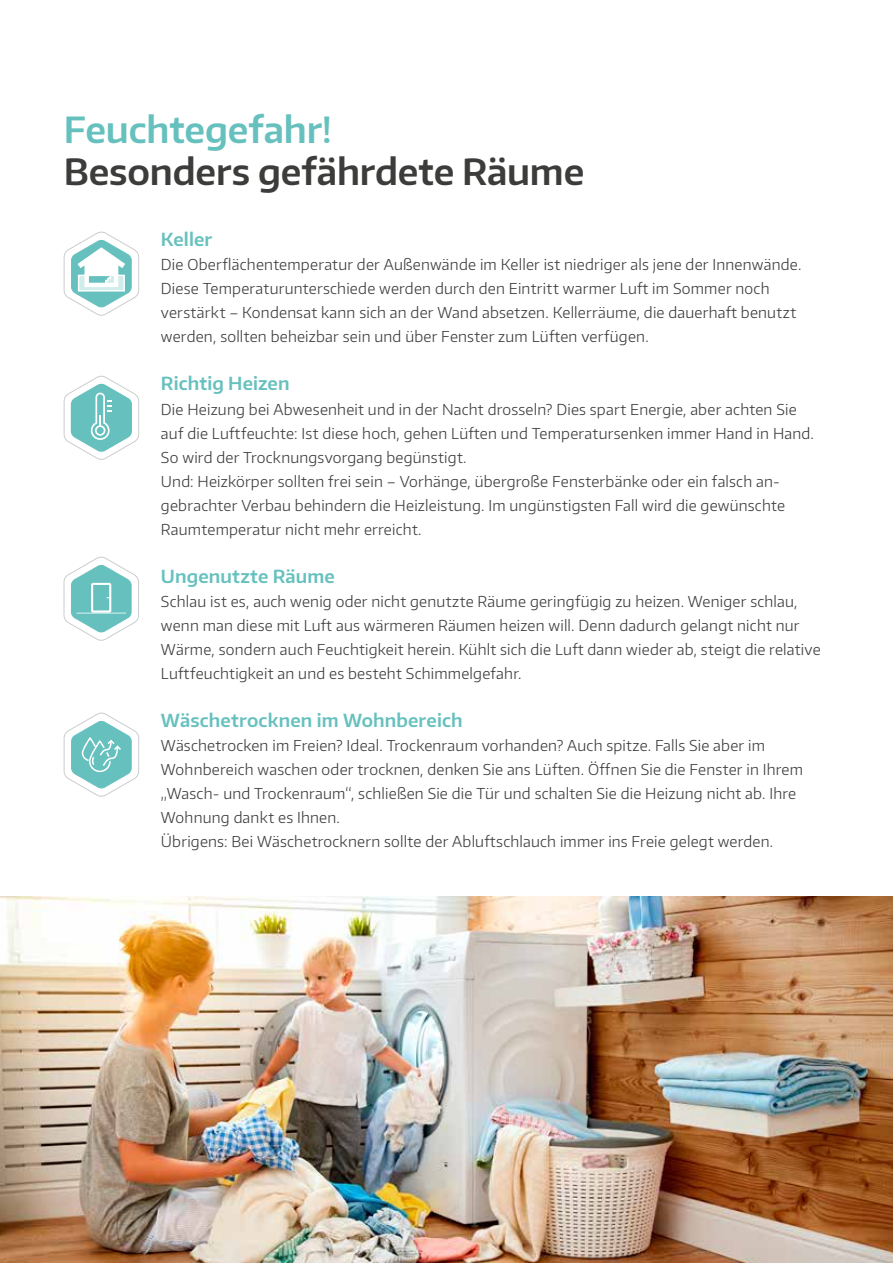
<style>
.page{position:relative;width:893px;height:1263px;background:#fff}
.page>*{position:absolute;margin:0;border:0;box-sizing:border-box;transform-origin:0 0}
.t1{font:600 36px "Encode Sans Normal";letter-spacing:-.005em;color:#3c3c3b}
.t2{font:600 36px "Encode Sans Normal";letter-spacing:-.005em;color:#66c1be}
.t3{font:600 18px "Encode Sans Normal";letter-spacing:.01em;color:#66c1be}
.t4{font:300 15px/24px "Encode Sans Normal";letter-spacing:.015em;color:#3c3c3b}
</style>
<div class="page">
<svg style="left:63px;top:231px;width:76px;height:85px"></svg>
<svg style="left:63px;top:712px;width:76px;height:85px"></svg>
<svg style="left:63px;top:375px;width:76px;height:85px"></svg>
<svg style="left:63px;top:556px;width:76px;height:85px"></svg>
<img style="left:0;top:896px;width:893px;height:367px">
<h1 class="t2" style="left:64px;top:106px;width:270px">Feuchtegefahr!</h1>
<h1 class="t1" style="left:64px;top:148px;width:522px">Besonders gefährdete Räume</h1>
<p class="t3" style="left:161px;top:228px;width:53px">Keller</p>
<p class="t4" style="left:161px;top:252px;width:642px">Die Oberflächentemperatur der Außenwände im Keller ist niedriger als jene der Innenwände.<br>Diese Temperaturunterschiede werden durch den Eintritt warmer Luft im Sommer noch verstärkt – Kondensat kann sich an der Wand absetzen. Kellerräume, die dauerhaft benutzt werden, sollten beheizbar sein und über Fenster zum Lüften verfügen.</p>
<p class="t3" style="left:161px;top:372px;width:130px">Richtig Heizen</p>
<p class="t4" style="left:161px;top:396px;width:654px">Die Heizung bei Abwesenheit und in der Nacht drosseln? Dies spart Energie, aber achten Sie auf die Luftfeuchte: Ist diese hoch, gehen Lüften und Temperatursenken immer Hand in Hand.<br>So wird der Trocknungsvorgang begünstigt.<br>Und: Heizkörper sollten frei sein – Vorhänge, übergroße Fensterbänke oder ein falsch an&shy;gebrachter Verbau behindern die Heizleistung. Im ungünstigsten Fall wird die gewünschte Raumtemperatur nicht mehr erreicht.</p>
<p class="t3" style="left:161px;top:564px;width:175px">Ungenutzte Räume</p>
<p class="t4" style="left:161px;top:588px;width:661px">Schlau ist es, auch wenig oder nicht genutzte Räume geringfügig zu heizen. Weniger schlau, wenn man diese mit Luft aus wärmeren Räumen heizen will. Denn dadurch gelangt nicht nur Wärme, sondern auch Feuchtigkeit herein. Kühlt sich die Luft dann wieder ab, steigt die relative Luftfeuchtigkeit an und es besteht Schimmelgefahr.</p>
<p class="t3" style="left:161px;top:708px;width:303px">Wäschetrocknen im Wohnbereich</p>
<p class="t4" style="left:161px;top:732px;width:644px">Wäschetrocken im Freien? Ideal. Trockenraum vorhanden? Auch spitze. Falls Sie aber im Wohnbereich waschen oder trocknen, denken Sie ans Lüften. Öffnen Sie die Fenster in Ihrem „Wasch- und Trockenraum“, schließen Sie die Tür und schalten Sie die Heizung nicht ab. Ihre Wohnung dankt es Ihnen.<br>Übrigens: Bei Wäschetrocknern sollte der Abluftschlauch immer ins Freie gelegt werden.</p>
</div>
